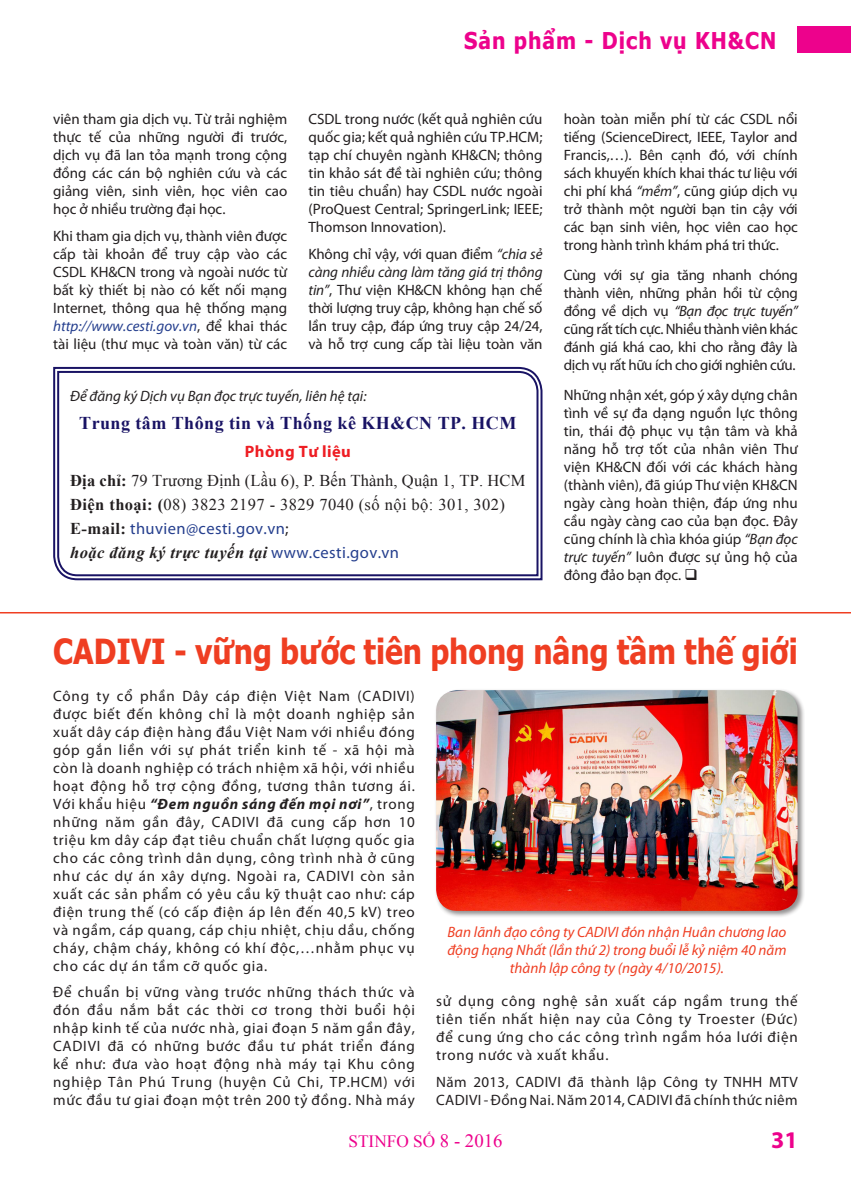
<style>
.page{position:relative;width:851px;height:1191px;background:#fff}
.page>*{position:absolute;margin:0;border:0;box-sizing:border-box;transform-origin:0 0}
.t1{font:700 34.5px "Tahoma";color:#ef3e22;scale:.87 1}
.t2{font:700 24px "Myriad Pro";color:#ed028c}
.t3{font:700 23.1px "Tahoma";letter-spacing:.05em;color:#ed028c;scale:.91 1}
.t4{font:700 18px "Times New Roman";letter-spacing:.025em;color:#191364}
.t5{font:17.25px "Times New Roman";color:#ed028c}
.t6{font:16.5px "Times New Roman";letter-spacing:.01em;color:#231f20}
.t7{font:italic 700 16.5px "Times New Roman";letter-spacing:.025em;color:#231f20}
.t8{font:16.5px "Myriad Pro";letter-spacing:.025em;color:#253f8e}
.t9{font:700 16.5px "Myriad Pro";letter-spacing:.025em;color:#ee1d23}
.t10{font:15px/18px "Myriad Pro";color:#231f20;text-align:justify}
.t11{font:italic 15px/18px "Myriad Pro";color:#ef3e22;text-align:center}
.t12{font:15px/18px "Myriad Pro";letter-spacing:.025em;color:#231f20}
.t13{font:italic 15px "Myriad Pro";color:#231f20}
.s1{font-style:italic}
.s2{font-weight:700}
.s3{font-family:"Times New Roman";font-weight:700;color:#231f20}
.s4{color:#231f20}
.s5{font-family:"Myriad Pro";font-weight:400;font-style:normal;color:#253f8e}
.s6{font-style:italic;color:#253f8e}
.s7{font-weight:700;font-style:italic}
.s8{font-size:18.75px}
</style>
<div class="page">
<div style="left:797px;top:26px;width:53px;height:27px;background:#ed028c"></div>
<svg style="left:53px;top:366px;width:490px;height:215px"></svg>
<svg style="left:56px;top:370px;width:483px;height:207px"></svg>
<hr style="left:0;top:612px;width:850px;height:1px;background:#ef3e22">
<div style="left:434px;top:688px;width:371px;height:230px;background:#231f20;opacity:.5"></div>
<img style="left:436px;top:690px;width:361px;height:221px">
<h3 class="t3" style="left:464px;top:24px;width:345px">Sản phẩm - Dịch vụ KH&amp;CN</h3>
<p class="t10" style="left:308px;top:110px;width:235px">CSDL trong nước (kết quả nghiên cứu quốc gia; kết quả nghiên cứu TP.HCM; tạp chí chuyên ngành KH&amp;CN; thông tin khảo sát đề tài nghiên cứu; thông tin tiêu chuẩn) hay CSDL nước ngoài (ProQuest Central; SpringerLink; IEEE; Thomson Innovation).</p>
<p class="t10" style="left:308px;top:244px;width:235px">Không chỉ vậy, với quan điểm <span class="s1">“chia sẻ càng nhiều càng làm tăng giá trị thông tin”</span>, Thư viện KH&amp;CN không hạn chế thời lượng truy cập, không hạn chế số lần truy cập, đáp ứng truy cập 24/24, và hỗ trợ cung cấp tài liệu toàn văn</p>
<p class="t13" style="left:70px;top:387px;width:298px">Để đăng ký Dịch vụ Bạn đọc trực tuyến, liên hệ tại:</p>
<p class="t4" style="left:79px;top:410px;width:438px">Trung tâm Thông tin và Thống kê KH&amp;CN TP. HCM</p>
<p class="t9" style="left:245px;top:441px;width:107px">Phòng Tư liệu</p>
<p class="t6" style="left:70px;top:469px;width:456px"><span class="s2">Địa chỉ:</span> 79 Trương Định (Lầu 6), P. Bến Thành, Quận 1, TP. HCM</p>
<p class="t6" style="left:70px;top:493px;width:436px"><span class="s2">Điện thoại: (</span>08) 3823 2197 - 3829 7040 (số nội bộ: 301, 302)</p>
<p class="t8" style="left:70px;top:518px;width:220px"><span class="s3">E-mail:</span> thuvien@cesti.gov.vn<span class="s4">;</span></p>
<p class="t7" style="left:70px;top:541px;width:330px">hoặc đăng ký trực tuyến tại <span class="s5">www.cesti.gov.vn</span></p>
<p class="t10" style="left:53px;top:110px;width:235px">viên tham gia dịch vụ. Từ trải nghiệm thực tế của những người đi trước, dịch vụ đã lan tỏa mạnh trong cộng đồng các cán bộ nghiên cứu và các giảng viên, sinh viên, học viên cao học ở nhiều trường đại học.</p>
<p class="t10" style="left:53px;top:226px;width:235px">Khi tham gia dịch vụ, thành viên được cấp tài khoản để truy cập vào các CSDL KH&amp;CN trong và ngoài nước từ bất kỳ thiết bị nào có kết nối mạng Internet, thông qua hệ thống mạng <span class="s6">http://www.cesti.gov.vn</span>, để khai thác tài liệu (thư mục và toàn văn) từ các</p>
<p class="t10" style="left:563px;top:110px;width:235px">hoàn toàn miễn phí từ các CSDL nổi tiếng (ScienceDirect, IEEE, Taylor and Francis,…). Bên cạnh đó, với chính sách khuyến khích khai thác tư liệu với chi phí khá <span class="s1">“mềm”</span>, cũng giúp dịch vụ trở thành một người bạn tin cậy với các bạn sinh viên, học viên cao học trong hành trình khám phá tri thức.</p>
<p class="t10" style="left:563px;top:266px;width:235px">Cùng với sự gia tăng nhanh chóng thành viên, những phản hồi từ cộng đồng về dịch vụ <span class="s1">“Bạn đọc trực tuyến” </span>cũng rất tích cực. Nhiều thành viên khác đánh giá khá cao, khi cho rằng đây là dịch vụ rất hữu ích cho giới nghiên cứu.</p>
<p class="t10" style="left:563px;top:385px;width:235px">Những nhận xét, góp ý xây dựng chân tình về sự đa dạng nguồn lực thông tin, thái độ phục vụ tận tâm và khả năng hỗ trợ tốt của nhân viên Thư viện KH&amp;CN đối với các khách hàng (thành viên), đã giúp Thư viện KH&amp;CN ngày càng hoàn thiện, đáp ứng nhu cầu ngày càng cao của bạn đọc. Đây cũng chính là chìa khóa giúp <span class="s1">“Bạn đọc trực tuyến”</span> luôn được sự ủng hộ của đông đảo bạn đọc. ❑</p>
<p class="t1" style="left:53px;top:627px;width:857px">CADIVI - vững bước tiên phong nâng tầm thế giới</p>
<p class="t10" style="left:53px;top:686px;width:363px">Công ty cổ phần Dây cáp điện Việt Nam (CADIVI) được biết đến không chỉ là một doanh nghiệp sản xuất dây cáp điện hàng đầu Việt Nam với nhiều đóng góp gắn liền với sự phát triển kinh tế - xã hội mà còn là doanh nghiệp có trách nhiệm xã hội, với nhiều hoạt động hỗ trợ cộng đồng, tương thân tương ái.<br>Với khẩ u hiệ u <span class="s7">“Đem nguồn sáng đến mọi nơi”</span>, trong những năm gần đây, CADIVI đã cung cấp hơn 10 triệu km dây cáp đạt tiêu chuẩn chất lượng quốc gia cho các công trình dân dụng, công trình nhà ở cũng như các dự án xây dựng. Ngoài ra, CADIVI còn sản xuất các sản phẩm có yêu cầu kỹ thuật cao như: cáp điện trung thế (có cấp điện áp lên đến 40,5 kV) treo và ngầm, cáp quang, cáp chịu nhiệt, chịu dầu, chống cháy, chậm cháy, không có khí độc,…nhằm phục vụ cho các dự án tầm cỡ quốc gia.</p>
<p class="t10" style="left:53px;top:983px;width:363px">Để chuẩn bị vững vàng trước những thách thức và đón đầu nắm bắt các thời cơ trong thời buổi hội nhập kinh tế của nước nhà, giai đoạn 5 năm gần đây, CADIVI đã có những bước đầu tư phát triển đáng kể như: đưa vào hoạt động nhà máy tại Khu công nghiệp Tân Phú Trung (huyện Củ Chi, TP.HCM) với mức đầu tư giai đoạn một trên 200 tỷ đồng. Nhà máy</p>
<p class="t10" style="left:436px;top:992px;width:363px">sử dụng công nghệ sản xuất cáp ngầm trung thế tiên tiến nhất hiện nay của Công ty Troester (Đức) để cung ứng cho các công trình ngầm hóa lưới điện trong nước và xuất khẩu.</p>
<p class="t11" style="left:447px;top:922px;width:340px">Ban lãnh đạo công ty CADIVI đón nhận Huân chương lao động hạng Nhất (lần thứ 2) trong buổi lễ kỷ niệm 40 năm thành lập công ty (ngày 4/10/2015).</p>
<p class="t12" style="left:436px;top:1072px;width:363px">Năm 2013, CADIVI đã thành lập Công ty TNHH MTV<br>CADIVI - Đồng Nai. Năm 2014, CADIVI đã chính thức niêm</p>
<p class="t5" style="left:348px;top:1130px;width:155px">STINFO SỐ <span class="s8">8 - 2016</span></p>
<p class="t2" style="left:771px;top:1124px;width:28px">31</p>
</div>
